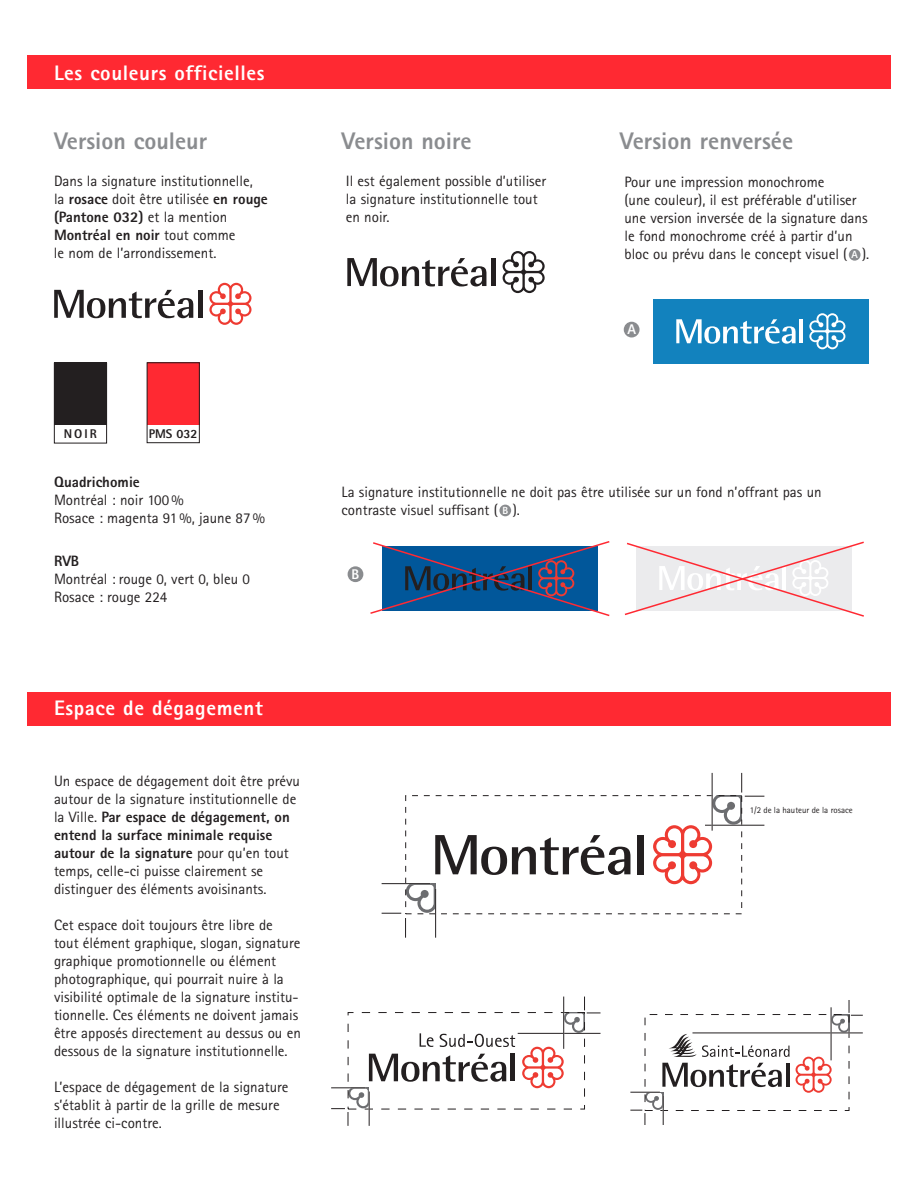
<style>
.page{position:relative;width:918px;height:1188px;background:#fff}
.page>*{position:absolute;margin:0;border:0;box-sizing:border-box;transform-origin:0 0}
.t1{font:800 24px "Rotis Sans Serif";color:#8a8c8f}
.t2{font:800 21px "Rotis Sans Serif";letter-spacing:.03em;color:#fff}
.t3{font:15px/18px "Rotis Sans Serif";color:#231f20}
.t4{font:800 15px "Rotis Sans Serif";color:#231f20}
.t5{font:800 14.1px "Rotis Sans Serif";color:#fff}
.t6{font:800 12.6px "Rotis Sans Serif";color:#231f20}
.t7{font:800 10.35px "Rotis Sans Serif";color:#fff}
.t8{font:8.85px "Rotis Sans Serif";color:#231f20}
.s1{font-weight:800}
</style>
<div class="page">
<svg style="left:54px;top:290px;width:139px;height:28px"></svg>
<hr style="left:198px;top:290px;width:4px;height:28px;background:#231f20">
<svg style="left:209px;top:283px;width:43px;height:42px"></svg>
<div style="left:27px;top:55px;width:864px;height:34px;background:#ff2932"></div>
<svg style="left:849px;top:249px;width:12px;height:12px"></svg>
<div style="left:27px;top:692px;width:864px;height:33px;background:#ff2932"></div>
<div style="left:653px;top:299px;width:216px;height:65px;background:#1282be"></div>
<svg style="left:676px;top:319px;width:120px;height:25px"></svg>
<hr style="left:799px;top:319px;width:4px;height:24px;background:#fff">
<svg style="left:809px;top:313px;width:36px;height:36px"></svg>
<div style="left:348px;top:566px;width:15px;height:16px;background:#8a8c8f;border-radius:50%"></div>
<div style="left:624px;top:322px;width:16px;height:16px;background:#8a8c8f;border-radius:8px"></div>
<div style="left:54px;top:362px;width:53px;height:63px;background:#231f20"></div>
<div style="left:147px;top:363px;width:53px;height:62px;background:#ff2932"></div>
<div style="left:54px;top:363px;width:53px;height:80px;border:1px solid #231f20"></div>
<div style="left:147px;top:363px;width:53px;height:80px;border:1px solid #231f20"></div>
<svg style="left:347px;top:258px;width:139px;height:28px"></svg>
<hr style="left:491px;top:258px;width:4px;height:28px;background:#231f20">
<svg style="left:503px;top:251px;width:42px;height:42px"></svg>
<div style="left:645px;top:1014px;width:204px;height:97px;border:1px dashed #231f20"></div>
<hr style="left:692px;top:1033px;width:171px;height:1px;background:#231f20">
<hr style="left:831px;top:1007px;width:1px;height:53px;background:#231f20">
<svg style="left:831px;top:1000px;width:32px;height:33px"></svg>
<svg style="left:630px;top:1063px;width:152px;height:62px"></svg>
<hr style="left:786px;top:1063px;width:3px;height:24px;background:#231f20">
<svg style="left:796px;top:1057px;width:36px;height:36px"></svg>
<svg style="left:669px;top:1034px;width:120px;height:23px"></svg>
<hr style="left:518px;top:1033px;width:83px;height:1px;background:#231f20">
<hr style="left:369px;top:1092px;width:1px;height:34px;background:#231f20">
<hr style="left:563px;top:997px;width:1px;height:52px;background:#231f20">
<svg style="left:564px;top:997px;width:37px;height:36px"></svg>
<svg style="left:331px;top:1088px;width:38px;height:38px"></svg>
<hr style="left:331px;top:1087px;width:34px;height:1px;background:#231f20">
<svg style="left:440px;top:1034px;width:75px;height:13px"></svg>
<svg style="left:369px;top:1054px;width:137px;height:28px"></svg>
<hr style="left:511px;top:1054px;width:4px;height:27px;background:#231f20">
<svg style="left:522px;top:1047px;width:42px;height:41px"></svg>
<svg style="left:420px;top:1033px;width:14px;height:14px"></svg>
<svg style="left:435px;top:835px;width:195px;height:40px"></svg>
<div style="left:637px;top:835px;width:6px;height:39px;background:#231f20"></div>
<hr style="left:435px;top:889px;width:1px;height:49px;background:#231f20">
<svg style="left:653px;top:773px;width:111px;height:111px"></svg>
<svg style="left:382px;top:884px;width:53px;height:54px"></svg>
<hr style="left:382px;top:883px;width:48px;height:1px;background:#231f20">
<div style="left:499px;top:505px;width:12px;height:11px;background:#8a8c8f;border-radius:6px"></div>
<svg style="left:370px;top:541px;width:240px;height:76px"></svg>
<svg style="left:624px;top:541px;width:240px;height:76px"></svg>
<h2 class="t2" style="left:54px;top:65px;width:212px">Les couleurs officielles</h2>
<h1 class="t1" style="left:54px;top:132px;width:155px">Version couleur</h1>
<h1 class="t1" style="left:342px;top:132px;width:132px">Version noire</h1>
<h1 class="t1" style="left:620px;top:132px;width:175px">Version renversée</h1>
<p class="t3" style="left:346px;top:173px;width:202px">Il est également possible d’utiliser la signature institutionnelle tout en noir.</p>
<p class="t3" style="left:54px;top:173px;width:215px">Dans la signature institutionnelle,<br>la <span class="s1">rosace</span> doit être utilisée <span class="s1">en rouge (Pantone 032)</span> et la mention<br><span class="s1">Montréal en noir</span> tout comme<br>le nom de l’arrondissement.</p>
<p class="t3" style="left:624px;top:175px;width:246px">Pour une impression monochrome<br>(une couleur), il est préférable d’utiliser une version inversée de la signature dans le fond monochrome créé à partir d’un bloc ou prévu dans le concept visuel ( ).</p>
<p class="t7" style="left:851px;top:251px;width:8px">A</p>
<p class="t6" style="left:64px;top:429px;width:35px">NOIR</p>
<p class="t6" style="left:149px;top:430px;width:50px">PMS 032</p>
<p class="t4" style="left:54px;top:476px;width:87px">Quadrichomie</p>
<p class="t3" style="left:54px;top:492px;width:213px">Montréal : noir 100 %<br>Rosace : magenta 91 %, jaune 87 %</p>
<p class="t4" style="left:54px;top:556px;width:27px">RVB</p>
<p class="t3" style="left:54px;top:572px;width:197px">Montréal : rouge 0, vert 0, bleu 0<br>Rosace : rouge 224</p>
<h2 class="t2" style="left:54px;top:701px;width:210px">Espace de dégagement</h2>
<p class="t3" style="left:54px;top:773px;width:248px">Un espace de dégagement doit être prévu autour de la signature institutionnelle de la Ville. <span class="s1">Par espace de dégagement, on entend la surface minimale requise autour de la signature</span> pour qu’en tout temps, celle-ci puisse clairement se distinguer des éléments avoisinants.</p>
<p class="t3" style="left:54px;top:917px;width:248px">Cet espace doit toujours être libre de tout élément graphique, slogan, signature graphique promotionnelle ou élément photographique, qui pourrait nuire à la visibilité optimale de la signature institu&shy;tionnelle. Ces éléments ne doivent jamais être apposés directement au dessus ou en dessous de la signature institutionnelle.</p>
<p class="t3" style="left:54px;top:1079px;width:236px">L’espace de dégagement de la signature s’établit à partir de la grille de mesure illustrée ci-contre.</p>
<p class="t5" style="left:627px;top:325px;width:10px">A</p>
<p class="t3" style="left:342px;top:484px;width:482px">La signature institutionnelle ne doit pas être utilisée sur un fond n’offrant pas un contraste visuel suffisant ( ).</p>
<p class="t7" style="left:502px;top:507px;width:7px">B</p>
<p class="t5" style="left:352px;top:569px;width:9px">B</p>
<p class="t8" style="left:750px;top:807px;width:105px">1/2 de la hauteur de la rosace</p>
</div>
